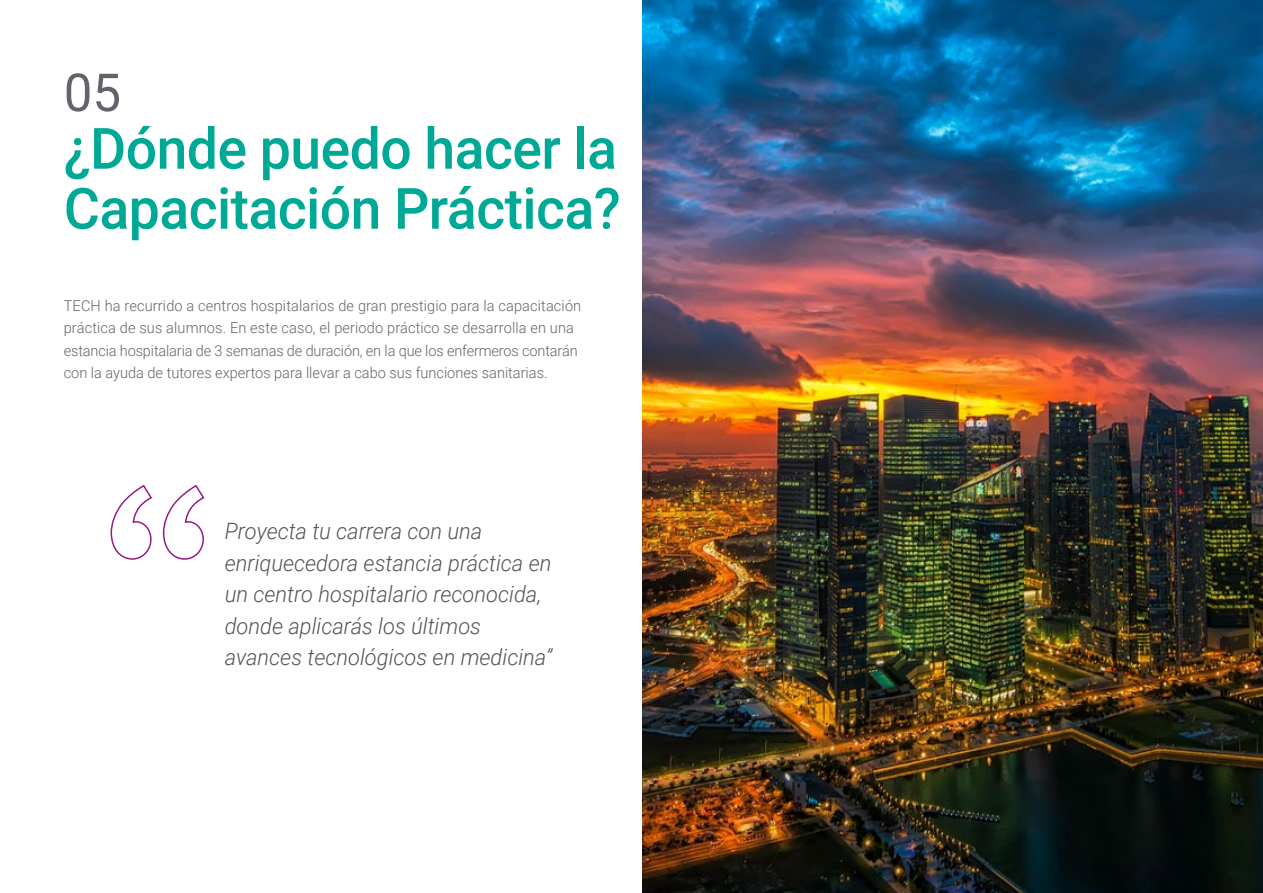
<style>
.page{position:relative;width:1263px;height:893px;background:#fff}
.page>*{position:absolute;margin:0;border:0;box-sizing:border-box;transform-origin:0 0}
.t1{font:500 57px/60px "Roboto";letter-spacing:-.01em;color:#00a996}
.t2{font:52.5px "Roboto";color:#61646a}
.t3{font:italic 300 22.5px/31.5px "Roboto";color:#52555b}
.t4{font:300 15px/22.5px "Roboto";color:#61646a}
</style>
<div class="page">
<svg style="left:110px;top:484px;width:95px;height:76px"></svg>
<img style="left:642px;top:0;width:621px;height:893px">
<h2 class="t2" style="left:64px;top:56px;width:59px">05</h2>
<h1 class="t1" style="left:64px;top:116px;width:558px">¿Dónde puedo hacer la<br>Capacitación Práctica?</h1>
<p class="t4" style="left:64px;top:293px;width:519px">TECH ha recurrido a centros hospitalarios de gran prestigio para la capacitación práctica de sus alumnos. En este caso, el periodo práctico se desarrolla en una estancia hospitalaria de 3 semanas de duración, en la que los enfermeros contarán con la ayuda de tutores expertos para llevar a cabo sus funciones sanitarias.</p>
<h3 class="t3" style="left:225px;top:515px;width:329px">Proyecta tu carrera con una enriquecedora estancia práctica en un centro hospitalario reconocida, donde aplicarás los últimos avances tecnológicos en medicina”</h3>
</div>
